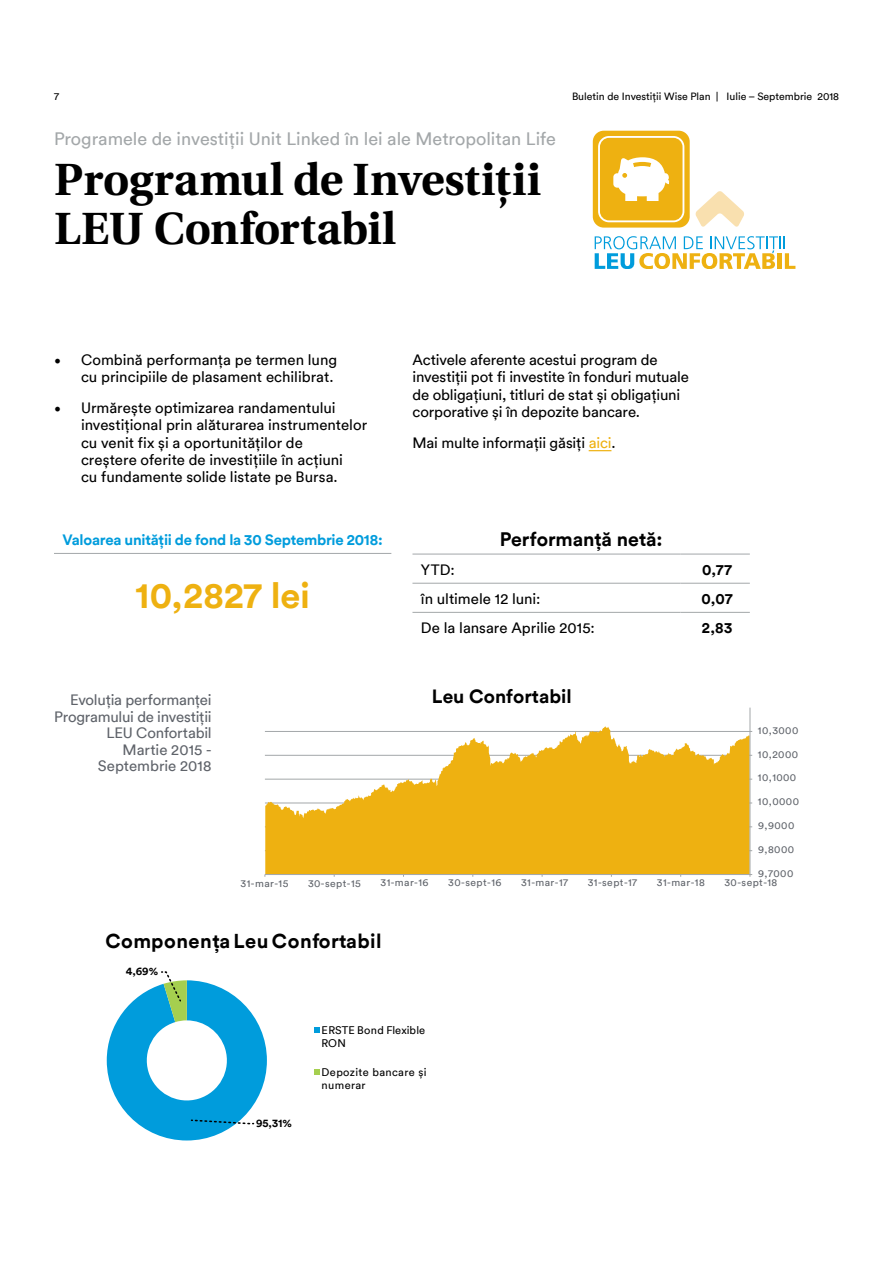
<style>
.page{position:relative;width:893px;height:1263px;background:#fff}
.page>*{position:absolute;margin:0;border:0;box-sizing:border-box;transform-origin:0 0}
.t1{font:700 45px/49.5px "Linguistics Pro";color:#000}
.t2{font:700 36px "Circular";letter-spacing:.005em;color:#eeb111}
.t3{font:700 20.1px "Circular";letter-spacing:.025em;color:#010101}
.t4{font:700 19.5px "Circular";letter-spacing:-.005em;color:#000}
.t5{font:700 19.2px "Circular";color:#010101}
.t6{font:18px "Circular";color:#a3a7a9}
.t7{font:15px/17.2px "Circular";letter-spacing:-.005em;color:#000}
.t8{font:15px/16.5px "Circular";letter-spacing:-.015em;color:#5f636a;text-align:right}
.t9{font:700 15px "Circular";letter-spacing:-.015em;color:#009cdc}
.t10{font:700 15px "Circular";color:#000}
.t11{font:11.1px/12.3px "Circular";letter-spacing:.035em;color:#010101}
.t12{font:11.1px/13.2px "Circular";letter-spacing:.01em;color:#010101}
.t13{font:700 11.1px "Circular";color:#010101}
.t14{font:10.5px "Circular";color:#000}
.t15{font:10.35px "Circular";letter-spacing:.045em;color:#5f636a}
.s1{font-family:"Minion Pro";font-size:18px}
.s2{color:#eeb111}
</style>
<div class="page">
<div style="left:593px;top:131px;width:97px;height:97px;background:#eeb111;border-radius:11px"></div>
<svg style="left:695px;top:191px;width:49px;height:36px"></svg>
<svg style="left:595px;top:236px;width:200px;height:33px"></svg>
<svg style="left:598px;top:136px;width:86px;height:86px"></svg>
<svg style="left:589px;top:450px;width:22px;height:1px"></svg>
<hr style="left:54px;top:553px;width:337px;height:1px;background:#a3a7a9">
<hr style="left:412px;top:554px;width:269px;height:1px;background:#a3a7a9">
<hr style="left:681px;top:554px;width:69px;height:1px;background:#a3a7a9">
<hr style="left:412px;top:583px;width:269px;height:1px;background:#a3a7a9">
<hr style="left:681px;top:583px;width:69px;height:1px;background:#a3a7a9">
<hr style="left:412px;top:612px;width:269px;height:1px;background:#a3a7a9">
<hr style="left:681px;top:612px;width:69px;height:1px;background:#a3a7a9">
<svg style="left:107px;top:971px;width:160px;height:169px"></svg>
<svg style="left:314px;top:1027px;width:6px;height:6px"></svg>
<svg style="left:314px;top:1069px;width:6px;height:6px"></svg>
<svg style="left:265px;top:727px;width:485px;height:147px;fill:#eeb111"></svg>
<hr style="left:750px;top:708px;width:1px;height:166px;background:#a3a7a9">
<hr style="left:265px;top:874px;width:485px;height:1px;background:#a3a7a9">
<p class="t14" style="left:54px;top:89px;width:7px">7</p>
<p class="t14" style="left:572px;top:89px;width:268px">Buletin de Investiții Wise Plan | Iulie – Septembrie 2018</p>
<p class="t6" style="left:54px;top:127px;width:503px">Programele de investiții Unit Linked în lei ale Metropolitan Life</p>
<h1 class="t1" style="left:54px;top:153px;width:488px">Programul de Investiții<br>LEU Confortabil</h1>
<p class="t7" style="left:54px;top:351px;width:285px;text-align:right"><span class="s1">•</span> Combină performanța pe termen lung cu principiile de plasament echilibrat.</p>
<p class="t7" style="left:81px;top:399px;width:288px;text-indent:-27px"><span class="s1">•</span> Urmărește optimizarea randamentului investițional prin alăturarea instrumentelor cu venit fix și a oportunităților de<br>creștere oferite de investițiile în acțiuni<br>cu fundamente solide listate pe Bursa.</p>
<h3 class="t3" style="left:120px;top:434px;width:248px">Componența Leu Dinamic</h3>
<p class="t9" style="left:63px;top:529px;width:322px">Valoarea unității de fond la 30 Septembrie 2018:</p>
<h2 class="t2" style="left:135px;top:570px;width:176px">10,2827 lei</h2>
<p class="t8" style="left:54px;top:691px;width:159px">Evoluția performanței<br>Programului de investiții<br>LEU Confortabil<br>Martie 2015 -<br>Septembrie 2018</p>
<p class="t7" style="left:412px;top:351px;width:278px">Activele aferente acestui program de investiții pot fi investite în fonduri mutuale de obligațiuni, titluri de stat și obligațiuni corporative și în depozite bancare.</p>
<p class="t7" style="left:412px;top:434px;width:205px">Mai multe informații găsiți <span class="s2">aici</span>.</p>
<h3 class="t4" style="left:500px;top:525px;width:164px">Performanță netă:</h3>
<p class="t7" style="left:421px;top:560px;width:35px">YTD:</p>
<p class="t10" style="left:702px;top:559px;width:31px">0,77</p>
<p class="t7" style="left:421px;top:589px;width:121px">în ultimele 12 luni:</p>
<p class="t10" style="left:702px;top:588px;width:32px">0,07</p>
<p class="t7" style="left:421px;top:618px;width:175px">De la lansare Aprilie 2015:</p>
<p class="t10" style="left:702px;top:617px;width:32px">2,83</p>
<p class="t5" style="left:432px;top:683px;width:141px">Leu Confortabil</p>
<p class="t15" style="left:758px;top:723px;width:42px">10,3000</p>
<p class="t15" style="left:758px;top:747px;width:42px">10,2000</p>
<p class="t15" style="left:758px;top:771px;width:40px">10,1000</p>
<p class="t15" style="left:758px;top:795px;width:43px">10,0000</p>
<p class="t15" style="left:758px;top:818px;width:38px">9,9000</p>
<p class="t15" style="left:758px;top:842px;width:38px">9,8000</p>
<p class="t15" style="left:758px;top:866px;width:37px">9,7000</p>
<p class="t15" style="left:241px;top:876px;width:49px">31-mar-15</p>
<p class="t15" style="left:308px;top:876px;width:54px">30-sept-15</p>
<p class="t15" style="left:381px;top:876px;width:50px">31-mar-16</p>
<p class="t15" style="left:448px;top:876px;width:55px">30-sept-16</p>
<p class="t15" style="left:521px;top:876px;width:49px">31-mar-17</p>
<p class="t15" style="left:588px;top:876px;width:51px">31-sept-17</p>
<p class="t15" style="left:657px;top:876px;width:49px">31-mar-18</p>
<p class="t15" style="left:724px;top:876px;width:54px">30-sept-18</p>
<h3 class="t3" style="left:105px;top:927px;width:278px">Componența Leu Confortabil</h3>
<p class="t13" style="left:126px;top:964px;width:34px">4,69%</p>
<p class="t13" style="left:256px;top:1116px;width:37px">95,31%</p>
<p class="t12" style="left:322px;top:1023px;width:105px">ERSTE Bond Flexible<br>RON</p>
<p class="t11" style="left:322px;top:1066px;width:106px">Depozite bancare și numerar</p>
</div>
